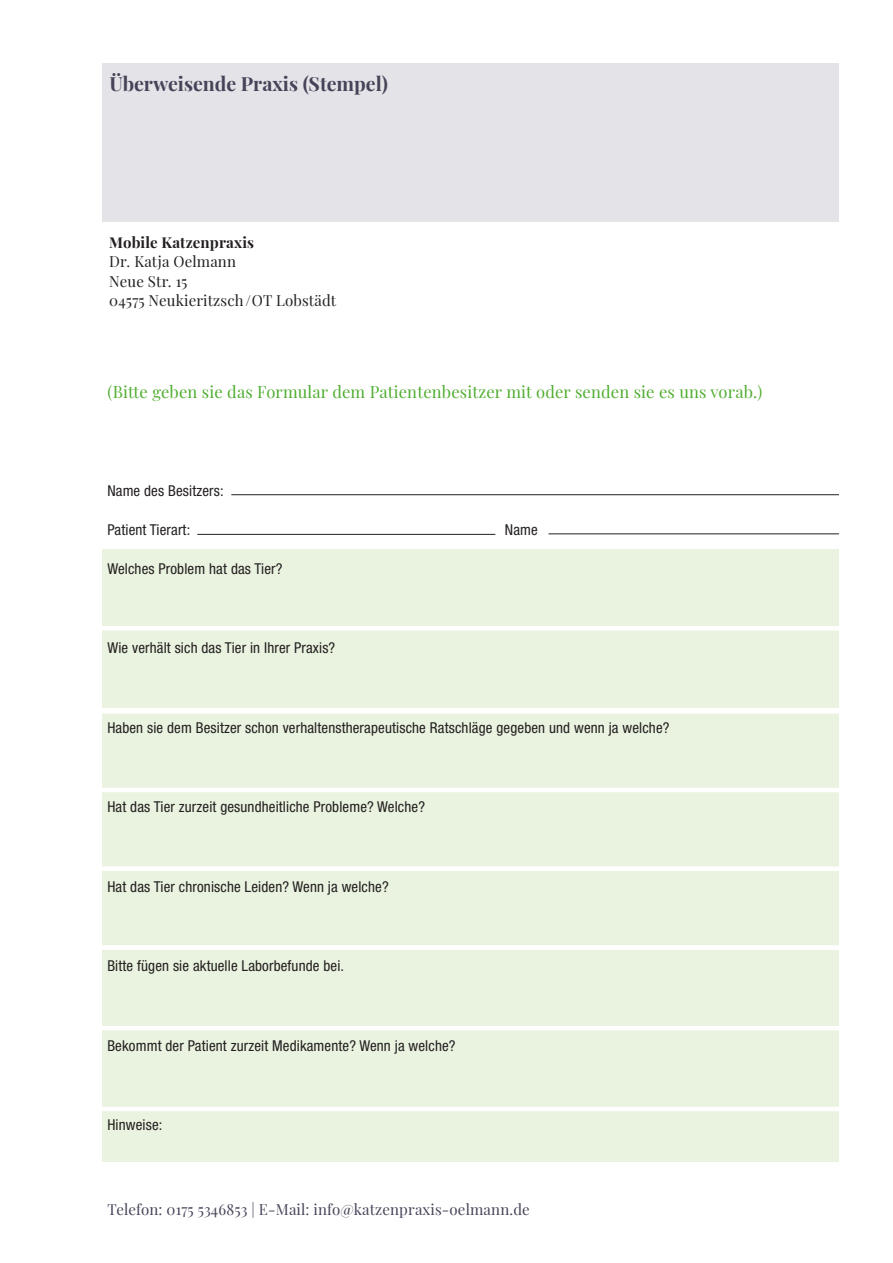
<style>
.page{position:relative;width:893px;height:1263px;background:#fff}
.page>*{position:absolute;margin:0;border:0;box-sizing:border-box;transform-origin:0 0}
.t1{font:700 19.5px "Playfair Display";color:#464358}
.t2{font:16.5px "Playfair Display";letter-spacing:.01em;color:#4fad2f}
.t3{font:condensed 15px "Helvetica Neue LT Std";letter-spacing:.01em;color:#231f20}
.t4{font:15px "Playfair Display";letter-spacing:.01em;color:#464358}
.t5{font:15px/19.5px "Playfair Display";letter-spacing:.01em;color:#231f20}
.t6{font:700 15px "Playfair Display";letter-spacing:.01em;color:#231f20}
</style>
<div class="page">
<div style="left:103px;top:550px;width:736px;height:77px;background:#e9f3df"></div>
<div style="left:103px;top:64px;width:736px;height:158px;background:#e4e3e8"></div>
<div style="left:103px;top:630px;width:736px;height:78px;background:#e9f3df"></div>
<div style="left:103px;top:711px;width:736px;height:78px;background:#e9f3df"></div>
<div style="left:102px;top:792px;width:736px;height:76px;background:#e9f3df"></div>
<div style="left:103px;top:871px;width:736px;height:77px;background:#e9f3df"></div>
<div style="left:103px;top:951px;width:736px;height:77px;background:#e9f3df"></div>
<div style="left:103px;top:1030px;width:736px;height:77px;background:#e9f3df"></div>
<div style="left:103px;top:1110px;width:736px;height:52px;background:#e9f3df"></div>
<hr style="left:231px;top:494px;width:608px;height:1px;background:#231f20">
<hr style="left:197px;top:534px;width:298px;height:1px;background:#231f20">
<hr style="left:549px;top:533px;width:290px;height:1px;background:#231f20">
<hr style="left:91px;top:626px;width:802px;height:4px;background:#fff">
<div style="left:91px;top:709px;width:802px;height:5px;background:#fff"></div>
<hr style="left:91px;top:788px;width:802px;height:4px;background:#fff">
<div style="left:91px;top:866px;width:802px;height:5px;background:#fff"></div>
<div style="left:91px;top:945px;width:802px;height:5px;background:#fff"></div>
<hr style="left:91px;top:1026px;width:802px;height:4px;background:#fff">
<hr style="left:91px;top:1107px;width:802px;height:4px;background:#fff">
<h1 class="t1" style="left:109px;top:68px;width:280px">Überweisende Praxis (Stempel)</h1>
<p class="t6" style="left:109px;top:230px;width:146px">Mobile Katzenpraxis</p>
<p class="t5" style="left:109px;top:251px;width:228px">Dr. Katja Oelmann<br>Neue Str. 15<br>04575 Neukieritzsch / OT Lobstädt</p>
<p class="t2" style="left:107px;top:379px;width:656px">(Bitte geben sie das Formular dem Patientenbesitzer mit oder senden sie es uns vorab.)</p>
<p class="t3" style="left:107px;top:482px;width:118px">Name des Besitzers:</p>
<p class="t3" style="left:107px;top:521px;width:84px">Patient Tierart:</p>
<p class="t3" style="left:505px;top:521px;width:34px">Name</p>
<p class="t3" style="left:107px;top:560px;width:177px">Welches Problem hat das Tier?</p>
<p class="t3" style="left:107px;top:639px;width:229px">Wie verhält sich das Tier in Ihrer Praxis?</p>
<p class="t3" style="left:107px;top:719px;width:564px">Haben sie dem Besitzer schon verhaltenstherapeutische Ratschläge gegeben und wenn ja welche?</p>
<p class="t3" style="left:107px;top:798px;width:319px">Hat das Tier zurzeit gesundheitliche Probleme? Welche?</p>
<p class="t3" style="left:107px;top:878px;width:283px">Hat das Tier chronische Leiden? Wenn ja welche?</p>
<p class="t3" style="left:107px;top:957px;width:238px">Bitte fügen sie aktuelle Laborbefunde bei.</p>
<p class="t3" style="left:107px;top:1037px;width:350px">Bekommt der Patient zurzeit Medikamente? Wenn ja welche?</p>
<p class="t3" style="left:107px;top:1116px;width:57px">Hinweise:</p>
<p class="t4" style="left:108px;top:1198px;width:424px">Telefon: 0175 5346853 | E-Mail: info@katzenpraxis-oelmann.de</p>
</div>
